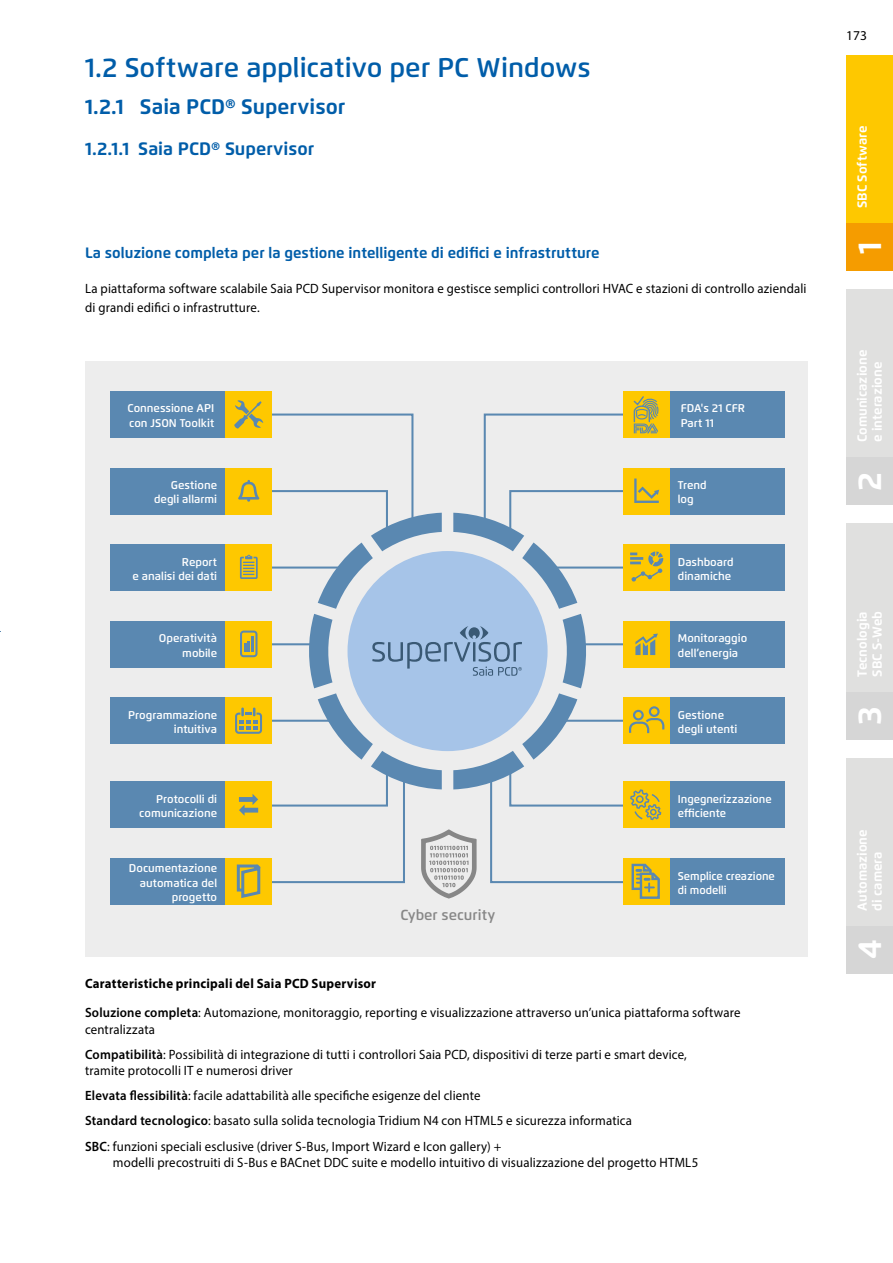
<style>
.page{position:relative;width:893px;height:1263px;background:#fff}
.page>*{position:absolute;margin:0;border:0;box-sizing:border-box;transform-origin:0 0}
.t1{font:700 33px "Flexo";color:#fff}
.Headline_Flexo_x_x{font:600 27px "Flexo";color:#005da9}
.Headline_Flexo_x_x_x{font:700 21px "Flexo";color:#005da9}
.Headline_Flexo_x_x_x-2{font:700 18px "Flexo";color:#005da9}
.Headline_Flexo_bold{font:700 15px "Flexo";color:#005da9}
.lauftext{font:600 14.55px "Flexo";color:#878787}
.Grundtext__regular_9{font:13.5px/16.5px "Myriad Pro";letter-spacing:.015em;color:#000;scale:.95 1}
.Grundtext__bold__9_1{font:700 13.5px "Myriad Pro";letter-spacing:.02em;color:#000;scale:.95 1}
.Grundtext__regular_9-2{font:13.5px "Myriad Pro";letter-spacing:.015em;color:#000}
.t2{font:700 13.2px/15px "Flexo";color:#fff}
.rechtsbündig{font:600 11.25px/14.2px "Flexo";color:#fff;text-align:right}
.linksbündig{font:600 11.25px/14.2px "Flexo";color:#fff}
.s1{font-weight:600}
</style>
<div class="page">
<div style="left:846px;top:55px;width:47px;height:216px;background:#fec800"></div>
<div style="left:846px;top:223px;width:47px;height:48px;background:#f59c00"></div>
<div style="left:846px;top:289px;width:47px;height:216px;background:#e0e0df"></div>
<div style="left:846px;top:458px;width:47px;height:47px;background:#d6d6d6"></div>
<div style="left:846px;top:524px;width:47px;height:215px;background:#e0e0df"></div>
<div style="left:846px;top:692px;width:47px;height:47px;background:#d6d6d6"></div>
<div style="left:846px;top:758px;width:47px;height:215px;background:#e0e0df"></div>
<div style="left:846px;top:926px;width:47px;height:47px;background:#d6d6d6"></div>
<div style="left:85px;top:361px;width:723px;height:596px;background:#ededed"></div>
<svg style="left:307px;top:513px;width:281px;height:276px"></svg>
<div style="left:347px;top:551px;width:201px;height:200px;background:#a6c4e8;border-radius:50%"></div>
<svg style="left:372px;top:626px;width:150px;height:50px"></svg>
<svg style="left:421px;top:829px;width:56px;height:69px"></svg>
<hr style="left:267px;top:643px;width:58px;height:2px;background:#5a88b1">
<hr style="left:570px;top:643px;width:58px;height:2px;background:#5a88b1">
<hr style="left:267px;top:720px;width:78px;height:2px;background:#5a88b1">
<hr style="left:550px;top:720px;width:78px;height:2px;background:#5a88b1">
<hr style="left:267px;top:566px;width:75px;height:3px;background:#5a88b1">
<hr style="left:554px;top:566px;width:74px;height:3px;background:#5a88b1">
<div style="left:110px;top:468px;width:116px;height:46px;background:#5a88b1"></div>
<div style="left:669px;top:468px;width:116px;height:46px;background:#5a88b1"></div>
<div style="left:226px;top:468px;width:46px;height:46px;background:#fec800"></div>
<div style="left:623px;top:468px;width:46px;height:46px;background:#fec800"></div>
<div style="left:110px;top:544px;width:116px;height:47px;background:#5a88b1"></div>
<div style="left:669px;top:544px;width:116px;height:47px;background:#5a88b1"></div>
<div style="left:226px;top:544px;width:46px;height:47px;background:#fec800"></div>
<div style="left:623px;top:544px;width:46px;height:47px;background:#fec800"></div>
<svg style="left:240px;top:555px;width:18px;height:24px"></svg>
<div style="left:110px;top:621px;width:116px;height:46px;background:#5a88b1"></div>
<div style="left:669px;top:621px;width:116px;height:46px;background:#5a88b1"></div>
<div style="left:226px;top:621px;width:46px;height:46px;background:#fec800"></div>
<div style="left:623px;top:621px;width:46px;height:46px;background:#fec800"></div>
<div style="left:110px;top:697px;width:116px;height:47px;background:#5a88b1"></div>
<div style="left:669px;top:697px;width:116px;height:47px;background:#5a88b1"></div>
<div style="left:226px;top:697px;width:46px;height:47px;background:#fec800"></div>
<div style="left:623px;top:697px;width:46px;height:47px;background:#fec800"></div>
<div style="left:110px;top:782px;width:116px;height:46px;background:#5a88b1"></div>
<div style="left:669px;top:782px;width:116px;height:46px;background:#5a88b1"></div>
<div style="left:226px;top:782px;width:46px;height:46px;background:#fec800"></div>
<div style="left:623px;top:782px;width:46px;height:46px;background:#fec800"></div>
<svg style="left:630px;top:551px;width:33px;height:31px"></svg>
<svg style="left:635px;top:633px;width:23px;height:22px"></svg>
<svg style="left:235px;top:707px;width:27px;height:27px"></svg>
<svg style="left:240px;top:631px;width:18px;height:26px"></svg>
<svg style="left:629px;top:706px;width:35px;height:27px"></svg>
<div style="left:110px;top:391px;width:116px;height:47px;background:#5a88b1"></div>
<div style="left:669px;top:391px;width:116px;height:47px;background:#5a88b1"></div>
<div style="left:226px;top:391px;width:46px;height:47px;background:#fec800"></div>
<div style="left:623px;top:391px;width:46px;height:47px;background:#fec800"></div>
<div style="left:110px;top:858px;width:116px;height:46px;background:#5a88b1"></div>
<div style="left:669px;top:858px;width:116px;height:46px;background:#5a88b1"></div>
<div style="left:226px;top:858px;width:46px;height:46px;background:#fec800"></div>
<div style="left:623px;top:858px;width:46px;height:46px;background:#fec800"></div>
<svg style="left:235px;top:772px;width:171px;height:126px"></svg>
<svg style="left:234px;top:400px;width:180px;height:134px"></svg>
<svg style="left:489px;top:768px;width:172px;height:131px"></svg>
<svg style="left:483px;top:396px;width:176px;height:138px"></svg>
<p class="Headline_Flexo_x_x" style="left:85px;top:51px;width:507px">1.2 Software applicativo per PC Windows</p>
<p class="Headline_Flexo_x_x_x" style="left:85px;top:94px;width:262px">1.2.1 Saia PCD® Supervisor</p>
<p class="Headline_Flexo_x_x_x-2" style="left:85px;top:137px;width:231px">1.2.1.1 Saia PCD® Supervisor</p>
<p class="Headline_Flexo_bold" style="left:85px;top:244px;width:516px">La soluzione completa per la gestione intelligente di edifici e infrastrutture</p>
<p class="Grundtext__regular_9" style="left:85px;top:278px;width:761px;line-height:19.5px">La piattaforma software scalabile Saia PCD Supervisor monitora e gestisce semplici controllori HVAC e stazioni di controllo aziendali di grandi edifici o infrastrutture.</p>
<p class="rechtsbündig" style="left:127px;top:401px;width:88px;line-height:15px;text-align:left">Connessione API con JSON Toolkit</p>
<p class="linksbündig" style="left:681px;top:401px;width:66px;line-height:15px">FDA's 21 CFR<br>Part 11</p>
<p class="rechtsbündig" style="left:154px;top:478px;width:65px">Gestione degli allarmi</p>
<p class="linksbündig" style="left:678px;top:478px;width:30px">Trend log</p>
<p class="rechtsbündig" style="left:133px;top:555px;width:86px">Report<br>e analisi dei dati</p>
<p class="linksbündig" style="left:678px;top:555px;width:57px">Dashboard dinamiche</p>
<p class="rechtsbündig" style="left:159px;top:631px;width:60px">Operatività mobile</p>
<p class="linksbündig" style="left:678px;top:631px;width:71px">Monitoraggio dell’energia</p>
<p class="rechtsbündig" style="left:128px;top:708px;width:90px">Programmazione intuitiva</p>
<p class="linksbündig" style="left:678px;top:708px;width:61px">Gestione degli utenti</p>
<p class="rechtsbündig" style="left:139px;top:792px;width:79px">Protocolli di comunicazione</p>
<p class="linksbündig" style="left:678px;top:792px;width:95px">Ingegnerizzazione efficiente</p>
<p class="rechtsbündig" style="left:129px;top:861px;width:90px">Documentazione automatica del progetto</p>
<p class="linksbündig" style="left:678px;top:868px;width:99px">Semplice creazione di modelli</p>
<p class="lauftext" style="left:401px;top:905px;width:96px">Cyber security</p>
<p class="Grundtext__bold__9_1" style="left:85px;top:975px;width:308px">Caratteristiche principali del Saia PCD Supervisor</p>
<p class="Grundtext__regular_9" style="left:85px;top:1004px;width:691px"><span class="s1">Soluzione completa</span>: Automazione, monitoraggio, reporting e visualizzazione attraverso un’unica piattaforma software centralizzata</p>
<p class="Grundtext__regular_9" style="left:85px;top:1046px;width:635px"><span class="s1">Compatibilità</span>: Possibilità di integrazione di tutti i controllori Saia PCD, dispositivi di terze parti e smart device, tramite protocolli IT e numerosi driver</p>
<p class="Grundtext__regular_9" style="left:85px;top:1087px;width:418px"><span class="s1">Elevata flessibilità</span>: facile adattabilità alle specifiche esigenze del cliente</p>
<p class="Grundtext__regular_9" style="left:85px;top:1112px;width:577px"><span class="s1">Standard tecnologico</span>: basato sulla solida tecnologia Tridium N4 con HTML5 e sicurezza informatica</p>
<p class="Grundtext__regular_9" style="left:113px;top:1137px;width:618px;text-indent:-28px"><span class="s1">SBC</span>: funzioni speciali esclusive (driver S-Bus, Import Wizard e Icon gallery) +<br>modelli precostruiti di S-Bus e BACnet DDC suite e modello intuitivo di visualizzazione del progetto HTML5</p>
<p class="Grundtext__regular_9-2" style="left:846px;top:27px;width:22px">173</p>
<p class="t2" style="left:855px;top:208px;width:84px;rotate:-90deg">SBC Software</p>
<h1 class="t1" style="left:850px;top:254px;width:14px;rotate:-90deg">1</h1>
<p class="t2" style="left:855px;top:442px;width:94px;rotate:-90deg">Comunicazione e interazione</p>
<h1 class="t1" style="left:850px;top:491px;width:20px;rotate:-90deg">2</h1>
<p class="t2" style="left:855px;top:676px;width:67px;rotate:-90deg">Tecnologia<br>SBC S-Web</p>
<h1 class="t1" style="left:850px;top:725px;width:20px;rotate:-90deg">3</h1>
<p class="t2" style="left:855px;top:911px;width:83px;rotate:-90deg">Automazione di camera</p>
<h1 class="t1" style="left:850px;top:959px;width:21px;rotate:-90deg">4</h1>
</div>
